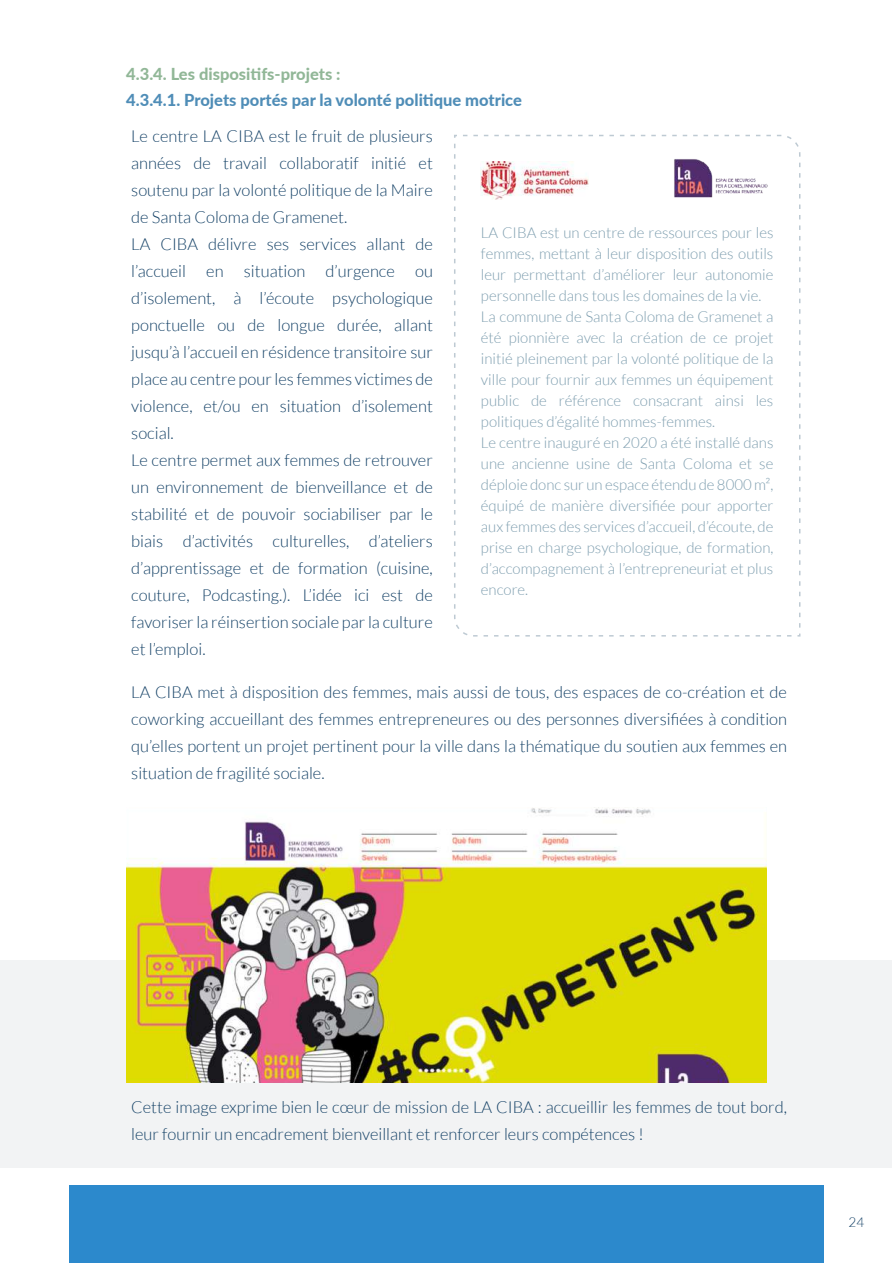
<style>
.page{position:relative;width:893px;height:1263px;background:#fff}
.page>*{position:absolute;margin:0;border:0;box-sizing:border-box;transform-origin:0 0}
.t1{font:300 16.5px/27px "Lato";color:#144166}
.t2{font:800 16.5px "Lato";color:#4f8db7}
.t3{font:800 16.5px "Lato";color:#91b797}
.t4{font:300 15px/21px "Lato";color:#7e9eaf}
.t5{font:300 13.5px "Lato";color:#144166}
</style>
<div class="page">
<svg style="left:797px;top:633px;width:4px;height:4px"></svg>
<svg style="left:454px;top:143px;width:338px;height:494px"></svg>
<svg style="left:461px;top:134px;width:340px;height:498px"></svg>
<div style="left:69px;top:1185px;width:755px;height:78px;background:#2c89cc"></div>
<img style="left:481px;top:161px;width:107px;height:39px">
<img style="left:673px;top:158px;width:98px;height:39px">
<div style="left:0;top:960px;width:892px;height:207px;background:#f2f3f4"></div>
<img style="left:127px;top:807px;width:639px;height:275px">
<p class="t3" style="left:126px;top:62px;width:216px">4.3.4. Les dispositifs-projets :</p>
<p class="t2" style="left:126px;top:88px;width:397px">4.3.4.1. Projets portés par la volonté politique motrice</p>
<p class="t1" style="left:131px;top:122px;width:303px">Le centre LA CIBA est le fruit de plusieurs années de travail collaboratif initié et soutenu par la volonté politique de la Maire de Santa Coloma de Gramenet.<br>LA CIBA délivre ses services allant de l’accueil en situation d’urgence ou d’isolement, à l’écoute psychologique ponctuelle ou de longue durée, allant jusqu’à l’accueil en résidence transitoire sur place au centre pour les femmes victimes de violence, et/ou en situation d’isolement social.<br>Le centre permet aux femmes de retrouver un environnement de bienveillance et de stabilité et de pouvoir sociabiliser par le biais d’activités culturelles, d’ateliers d’apprentissage et de formation (cuisine, couture, Podcasting.). L’idée ici est de favoriser la réinsertion sociale par la culture et l’emploi.</p>
<p class="t4" style="left:481px;top:222px;width:294px">LA CIBA est un centre de ressources pour les femmes, mettant à leur disposition des outils leur permettant d’améliorer leur autonomie personnelle dans tous les domaines de la vie.<br>La commune de Santa Coloma de Gramenet a été pionnière avec la création de ce projet initié pleinement par la volonté politique de la ville pour fournir aux femmes un équipement public de référence consacrant ainsi les politiques d’égalité hommes-femmes.<br>Le centre inauguré en 2020 a été installé dans une ancienne usine de Santa Coloma et se déploie donc sur un espace étendu de 8000 m², équipé de manière diversifiée pour apporter aux femmes des services d’accueil, d’écoute, de prise en charge psychologique, de formation, d’accompagnement à l’entrepreneuriat et plus encore.</p>
<p class="t1" style="left:131px;top:679px;width:657px;text-align:justify">LA CIBA met à disposition des femmes, mais aussi de tous, des espaces de co-création et de coworking accueillant des femmes entrepreneures ou des personnes diversifiées à condition qu’elles portent un projet pertinent pour la ville dans la thématique du soutien aux femmes en situation de fragilité sociale.</p>
<p class="t1" style="left:131px;top:1094px;width:657px">Cette image exprime bien le cœur de mission de LA CIBA : accueillir les femmes de tout bord, leur fournir un encadrement bienveillant et renforcer leurs compétences !</p>
<p class="t5" style="left:848px;top:1215px;width:17px">24</p>
</div>
